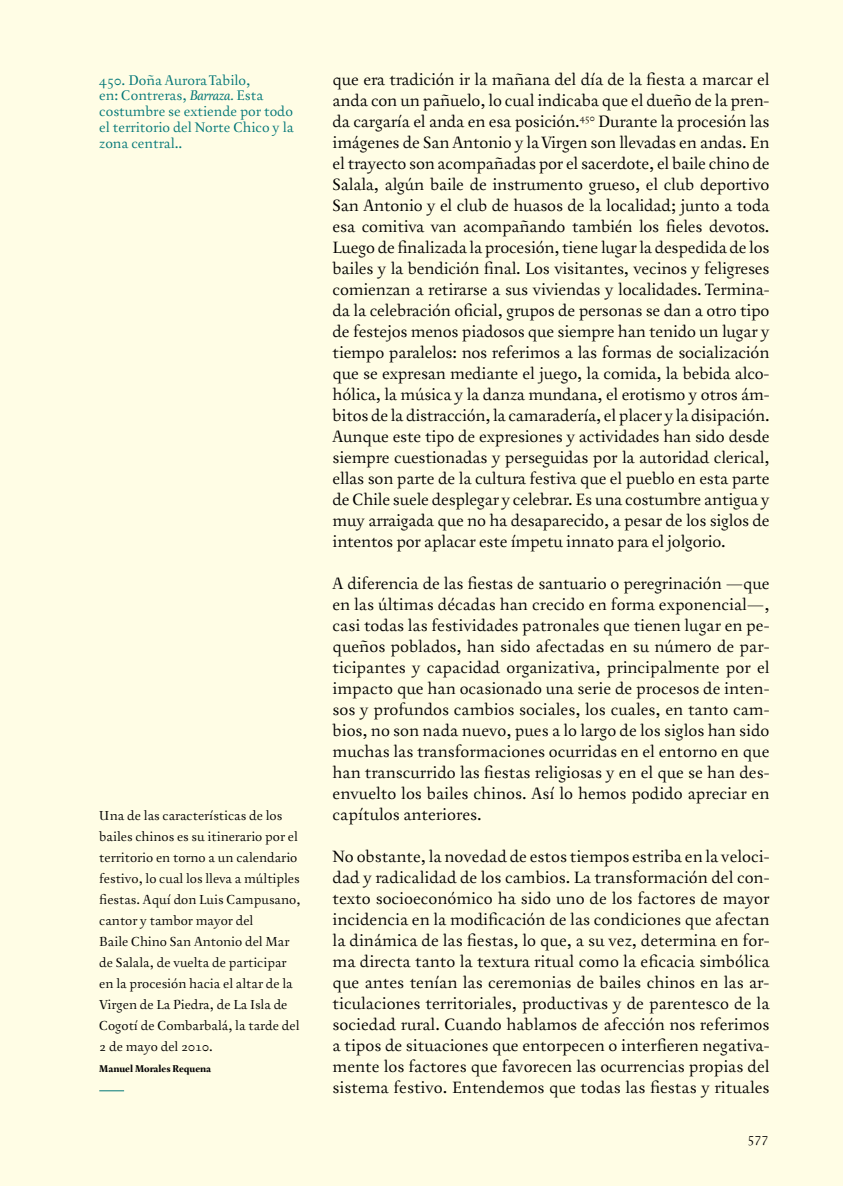
<style>
.page{position:relative;width:844px;height:1186px;background:#fff}
.page>*{position:absolute;margin:0;border:0;box-sizing:border-box;transform-origin:0 0}
.t1{font:17.5px/21px "Australis Pro";color:#000;text-align:justify}
.t2{font:14.88px/15.8px "Australis Pro";color:#007785}
.t3{font:14px/21px "Australis Pro";color:#000}
.t4{font:700 10.5px "Australis Pro";color:#000}
.s1{font-family:"Australis";font-style:italic}
</style>
<div class="page">
<div style="left:0;top:1px;width:842px;height:1185px;background:#fffde5"></div>
<p class="t2" style="left:99px;top:72px;width:196px">450. Doña Aurora Tabilo,<br>en: Contreras, <span class="s1">Barraza.</span> Esta costumbre se extiende por todo el territorio del Norte Chico y la zona central..</p>
<p class="t1" style="left:332px;top:69px;width:438px">que era tradición ir la mañana del día de la fiesta a marcar el anda con un pañuelo, lo cual indicaba que el dueño de la pren&shy;da cargaría el anda en esa posición.<sup>450</sup> Durante la procesión las imágenes de San Antonio y la Virgen son llevadas en andas. En el trayecto son acompañadas por el sacerdote, el baile chino de Salala, algún baile de instrumento grueso, el club deportivo San Antonio y el club de huasos de la localidad; junto a toda esa comitiva van acompañando también los fieles devotos.<br>Luego de finalizada la procesión, tiene lugar la despedida de los bailes y la bendición final. Los visitantes, vecinos y feligreses comienzan a retirarse a sus viviendas y localidades. Termina&shy;da la celebración oficial, grupos de personas se dan a otro tipo de festejos menos piadosos que siempre han tenido un lugar y tiempo paralelos: nos referimos a las formas de socialización que se expresan mediante el juego, la comida, la bebida alco&shy;hólica, la música y la danza mundana, el erotismo y otros ám&shy;bitos de la distracción, la camaradería, el placer y la disipación.<br>Aunque este tipo de expresiones y actividades han sido desde siempre cuestionadas y perseguidas por la autoridad clerical, ellas son parte de la cultura festiva que el pueblo en esta parte de Chile suele desplegar y celebrar. Es una costumbre antigua y muy arraigada que no ha desaparecido, a pesar de los siglos de intentos por aplacar este ímpetu innato para el jolgorio.</p>
<p class="t1" style="left:332px;top:573px;width:438px">A diferencia de las fiestas de santuario o peregrinación —que en las últimas décadas han crecido en forma exponencial—, casi todas las festividades patronales que tienen lugar en pe&shy;queños poblados, han sido afectadas en su número de par&shy;ticipantes y capacidad organizativa, principalmente por el impacto que han ocasionado una serie de procesos de inten&shy;sos y profundos cambios sociales, los cuales, en tanto cam&shy;bios, no son nada nuevo, pues a lo largo de los siglos han sido muchas las transformaciones ocurridas en el entorno en que han transcurrido las fiestas religiosas y en el que se han des&shy;envuelto los bailes chinos. Así lo hemos podido apreciar en capítulos anteriores.</p>
<p class="t1" style="left:332px;top:846px;width:438px">No obstante, la novedad de estos tiempos estriba en la veloci&shy;dad y radicalidad de los cambios. La transformación del con&shy;texto socioeconómico ha sido uno de los factores de mayor incidencia en la modificación de las condiciones que afectan la dinámica de las fiestas, lo que, a su vez, determina en for&shy;ma directa tanto la textura ritual como la eficacia simbólica que antes tenían las ceremonias de bailes chinos en las ar&shy;ticulaciones territoriales, productivas y de parentesco de la sociedad rural. Cuando hablamos de afección nos referimos a tipos de situaciones que entorpecen o interfieren negativa&shy;mente los factores que favorecen las ocurrencias propias del sistema festivo. Entendemos que todas las fiestas y rituales</p>
<p class="t3" style="left:99px;top:805px;width:202px">Una de las características de los bailes chinos es su itinerario por el territorio en torno a un calendario festivo, lo cual los lleva a múltiples fiestas. Aquí don Luis Campusano, cantor y tambor mayor del<br>Baile Chino San Antonio del Mar de Salala, de vuelta de participar en la procesión hacia el altar de la<br>Virgen de La Piedra, de La Isla de<br>Cogotí de Combarbalá, la tarde del<br>2 de mayo del 2010.</p>
<p class="t4" style="left:99px;top:1062px;width:113px">Manuel Morales Requena</p>
<p class="t3" style="left:747px;top:1127px;width:23px">577</p>
</div>
